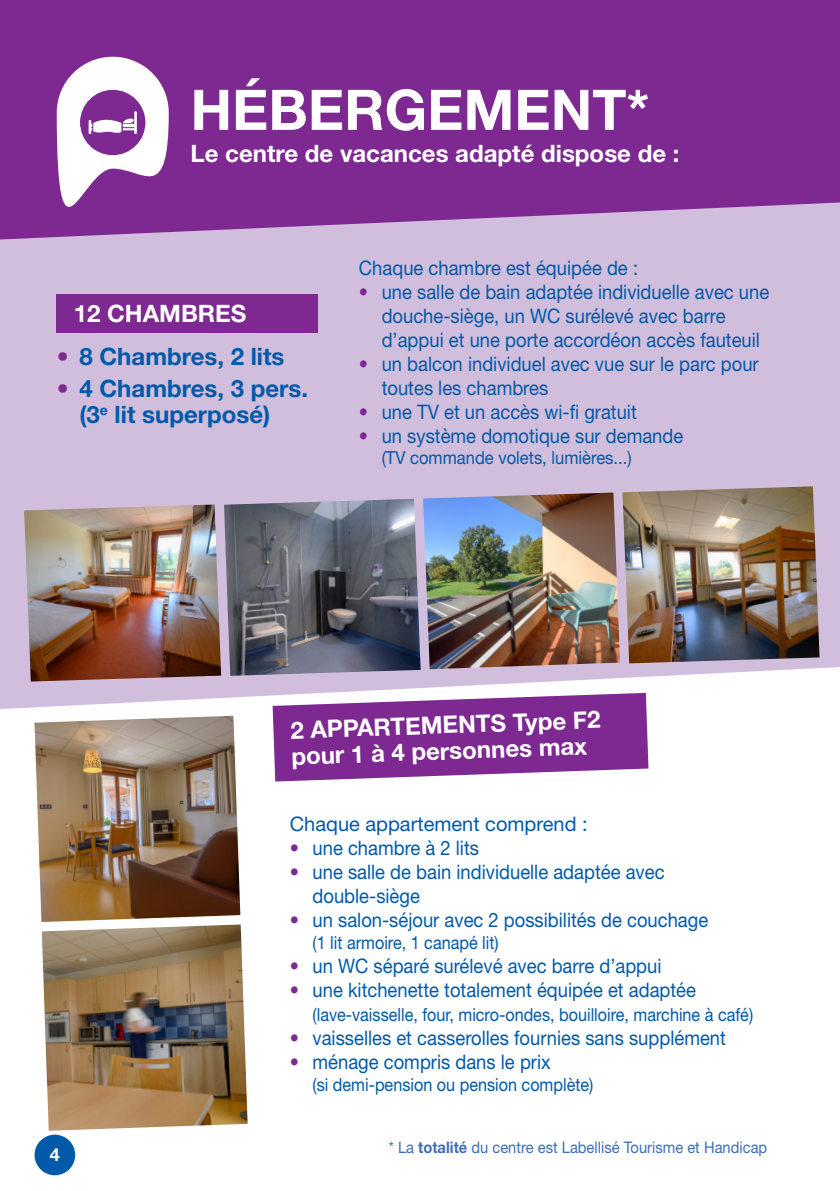
<style>
.page{position:relative;width:840px;height:1191px;background:#fff}
.page>*{position:absolute;margin:0;border:0;box-sizing:border-box;transform-origin:0 0}
.t1{font:700 56px "Helvetica Neue LT Std";color:#fff}
.t2{font:700 24px/26px "Helvetica Neue LT Std";color:#fff}
.t3{font:700 24px/26px "Helvetica Neue LT Std";color:#0159a9}
.t4{font:20px/24px "Helvetica Neue LT Std";color:#0159a9;scale:.92 1}
.t5{font:20px "Helvetica Neue LT Std";color:#0159a9}
.t6{font:18px "Helvetica Neue LT Std";color:#0159a9;scale:.9 1}
.t7{font:18px "Helvetica Neue LT Std";color:#0159a9;scale:.92 1}
.t8{font:700 18px "Helvetica Neue LT Std";color:#fff}
.t9{font:16px "Helvetica Neue LT Std";color:#3d6eb7;scale:.92 1}
.s1{color:#7d2991}
.s2{font-weight:700}
</style>
<div class="page">
<div style="left:0;top:239px;width:839px;height:470px;background:#d1bedc"></div>
<svg style="left:0;top:0;width:839px;height:239px;background:#833597"></svg>
<div style="left:57px;top:294px;width:260px;height:38px;background:#7d2991"></div>
<svg style="left:272px;top:693px;width:376px;height:88px;background:#914aa2"></svg>
<img style="left:24px;top:504px;width:197px;height:177px">
<img style="left:34px;top:715px;width:206px;height:207px">
<img style="left:622px;top:486px;width:197px;height:177px">
<img style="left:42px;top:924px;width:205px;height:206px">
<img style="left:224px;top:499px;width:196px;height:177px">
<img style="left:423px;top:492px;width:196px;height:177px">
<svg style="left:57px;top:57px;width:112px;height:227px"></svg>
<div style="left:35px;top:1134px;width:40px;height:41px;background:#0159a9;border-radius:50%"></div>
<h1 class="t1" style="left:190px;top:75px;width:460px">HÉBERGEMENT*</h1>
<p class="t2" style="left:190px;top:140px;width:490px">Le centre de vacances adapté dispose de :</p>
<p class="t2" style="left:74px;top:300px;width:174px">12 CHAMBRES</p>
<p class="t3" style="left:57px;top:343px;width:229px"><span class="s1">•</span> 8 Chambres, 2 lits</p>
<p class="t3" style="left:79px;top:375px;width:230px;text-indent:-23px"><span class="s1">•</span> 4 Chambres, 3 pers. (3<sup>e</sup> lit superposé)</p>
<p class="t4" style="left:359px;top:255px;width:305px">Chaque chambre est équipée de :</p>
<p class="t4" style="left:381px;top:279px;width:422px;text-indent:-23px"><span class="s1">•</span> une salle de bain adaptée individuelle avec une douche-siège, un WC surélevé avec barre d’appui et une porte accordéon accès fauteuil</p>
<p class="t4" style="left:381px;top:351px;width:411px;text-indent:-23px"><span class="s1">•</span> un balcon individuel avec vue sur le parc pour toutes les chambres</p>
<p class="t4" style="left:359px;top:399px;width:303px"><span class="s1">•</span> une TV et un accès wi-fi gratuit</p>
<p class="t4" style="left:359px;top:423px;width:354px"><span class="s1">•</span> un système domotique sur demande</p>
<p class="t7" style="left:381px;top:447px;width:273px">(TV commande volets, lumières...)</p>
<p class="t2" style="left:290px;top:716px;width:311px;rotate:-2deg">2 APPARTEMENTS Type F2 pour 1 à 4 personnes max</p>
<p class="t8" style="left:50px;top:1143px;width:12px">4</p>
<p class="t5" style="left:290px;top:812px;width:299px">Chaque appartement comprend :</p>
<p class="t4" style="left:290px;top:836px;width:207px"><span class="s1">•</span> une chambre à 2 lits</p>
<p class="t4" style="left:312px;top:860px;width:384px;text-indent:-23px"><span class="s1">•</span> une salle de bain individuelle adaptée avec double-siège</p>
<p class="t4" style="left:290px;top:908px;width:456px"><span class="s1">•</span> un salon-séjour avec 2 possibilités de couchage</p>
<p class="t6" style="left:312px;top:932px;width:208px">(1 lit armoire, 1 canapé lit)</p>
<p class="t4" style="left:290px;top:953px;width:405px"><span class="s1">•</span> un WC séparé surélevé avec barre d’appui</p>
<p class="t4" style="left:290px;top:977px;width:443px"><span class="s1">•</span> une kitchenette totalement équipée et adaptée</p>
<p class="t6" style="left:312px;top:1004px;width:491px">(lave-vaisselle, four, micro-ondes, bouilloire, marchine à café)</p>
<p class="t4" style="left:290px;top:1025px;width:475px"><span class="s1">•</span> vaisselles et casserolles fournies sans supplément</p>
<p class="t4" style="left:290px;top:1049px;width:285px"><span class="s1">•</span> ménage compris dans le prix</p>
<p class="t6" style="left:312px;top:1073px;width:313px">(si demi-pension ou pension complète)</p>
<p class="t9" style="left:388px;top:1138px;width:413px">* La <span class="s2">totalité</span> du centre est Labellisé Tourisme et Handicap</p>
</div>
